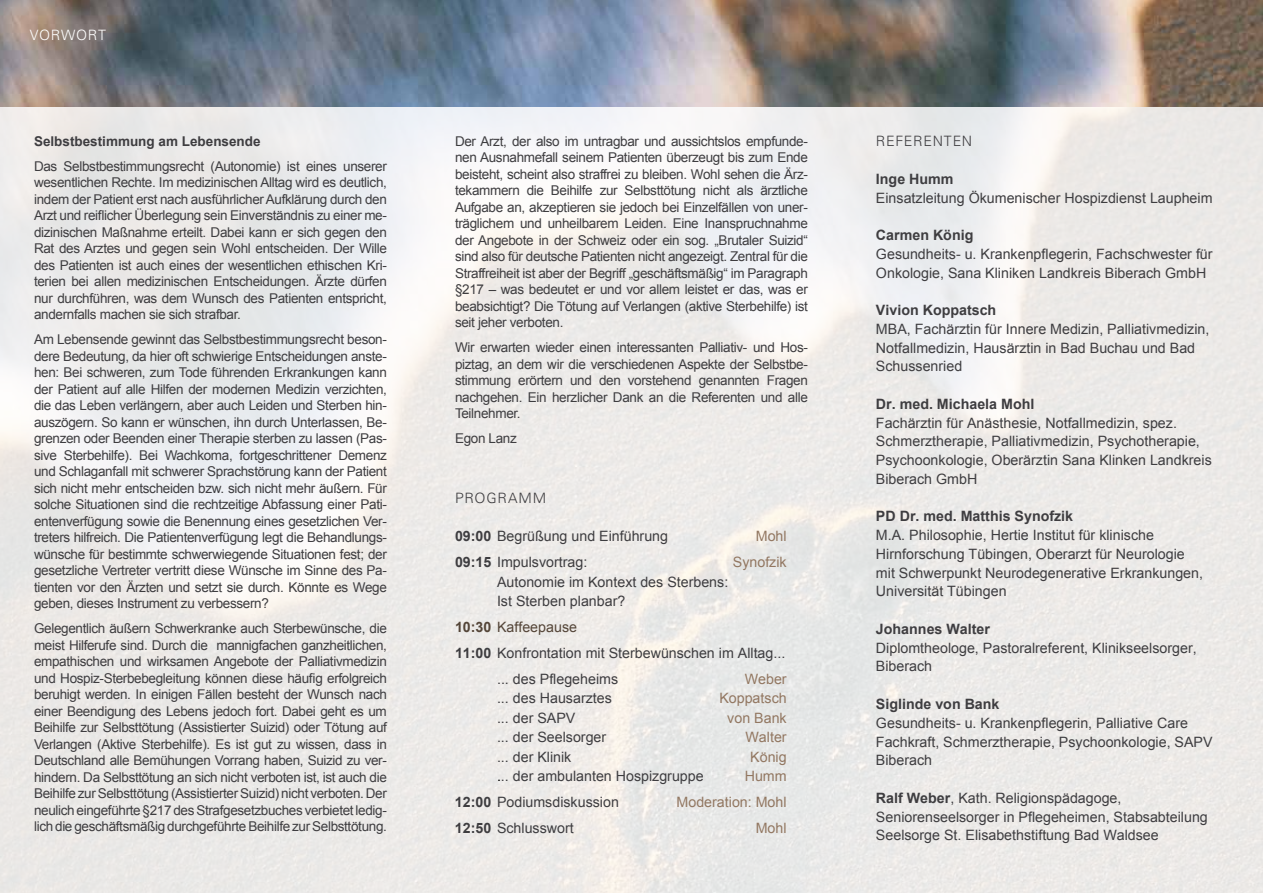
<style>
.page{position:relative;width:1263px;height:893px;background:#fff}
.page>*{position:absolute;margin:0;border:0;box-sizing:border-box;transform-origin:0 0}
.t1{font:14.25px/18.8px "Arial";color:#3e3d40}
.t2{font:700 14.25px "Arial";color:#3e3d40}
.t3{font:14.25px "Arial";color:#927761}
.t4{font:300 14.25px "Univers LT Std";letter-spacing:.05em;color:#3e3d40}
.t5{font:14.25px "Arial";color:#544538}
.t6{font:300 14.25px "Univers LT Std";letter-spacing:.05em;color:#fff}
.t7{font:13.5px/16.5px "Arial";letter-spacing:-.025em;color:#3e3d40;text-align:justify}
.t8{font:700 13.5px "Arial";color:#3e3d40}
.s1{font-weight:700}
.s2{color:#000}
</style>
<div class="page">
<img style="left:0;top:106px;width:1263px;height:787px">
<img style="left:0;top:0;width:1263px;height:106px">
<p class="t6" style="left:30px;top:26px;width:78px">VORWORT</p>
<p class="t8" style="left:34px;top:132px;width:228px">Selbstbestimmung am Lebensende</p>
<p class="t7" style="left:34px;top:158px;width:354px">Das Selbstbestimmungsrecht (Autonomie) ist eines unserer wesentlichen Rechte. Im medizinischen Alltag wird es deutlich, indem der Patient erst nach ausführlicher Aufklärung durch den Arzt und reiflicher Überlegung sein Einverständnis zu einer me&shy;dizinischen Maßnahme erteilt. Dabei kann er sich gegen den Rat des Arztes und gegen sein Wohl entscheiden. Der Wille des Patienten ist auch eines der wesentlichen ethischen Kri&shy;terien bei allen medizinischen Entscheidungen. Ärzte dürfen nur durchführen, was dem Wunsch des Patienten entspricht, andernfalls machen sie sich strafbar.</p>
<p class="t7" style="left:34px;top:332px;width:354px">Am Lebensende gewinnt das Selbstbestimmungsrecht beson&shy;dere Bedeutung, da hier oft schwierige Entscheidungen anste&shy;hen: Bei schweren, zum Tode führenden Erkrankungen kann der Patient auf alle Hilfen der modernen Medizin verzichten, die das Leben verlängern, aber auch Leiden und Sterben hin&shy;auszögern. So kann er wünschen, ihn durch Unterlassen, Be&shy;grenzen oder Beenden einer Therapie sterben zu lassen (Pas&shy;sive Sterbehilfe). Bei Wachkoma, fortgeschrittener Demenz und Schlaganfall mit schwerer Sprachstörung kann der Patient sich nicht mehr entscheiden bzw. sich nicht mehr äußern. Für solche Situationen sind die rechtzeitige Abfassung einer Pati&shy;entenverfügung sowie die Benennung eines gesetzlichen Ver&shy;treters hilfreich. Die Patientenverfügung legt die Behandlungs&shy;wünsche für bestimmte schwerwiegende Situationen fest; der gesetzliche Vertreter vertritt diese Wünsche im Sinne des Pa&shy;tienten vor den Ärzten und setzt sie durch. Könnte es Wege geben, dieses Instrument zu verbessern?</p>
<p class="t7" style="left:34px;top:620px;width:354px">Gelegentlich äußern Schwerkranke auch Sterbewünsche, die meist Hilferufe sind. Durch die mannigfachen ganzheitlichen, empathischen und wirksamen Angebote der Palliativmedizin und Hospiz-Sterbebegleitung können diese häufig erfolgreich beruhigt werden. In einigen Fällen besteht der Wunsch nach einer Beendigung des Lebens jedoch fort. Dabei geht es um Beihilfe zur Selbsttötung (Assistierter Suizid) oder Tötung auf Verlangen (Aktive Sterbehilfe). Es ist gut zu wissen, dass in Deutschland alle Bemühungen Vorrang haben, Suizid zu ver&shy;hindern. Da Selbsttötung an sich nicht verboten ist, ist auch die Beihilfe zur Selbsttötung (Assistierter Suizid) nicht verboten. Der neulich eingeführte §217 des Strafgesetzbuches verbietet ledig&shy;lich die geschäftsmäßig durchgeführte Beihilfe zur Selbsttötung.</p>
<p class="t7" style="left:455px;top:133px;width:354px">Der Arzt, der also im untragbar und aussichtslos empfunde&shy;nen Ausnahmefall seinem Patienten überzeugt bis zum Ende beisteht, scheint also straffrei zu bleiben. Wohl sehen die Ärz&shy;tekammern die Beihilfe zur Selbsttötung nicht als ärztliche Aufgabe an, akzeptieren sie jedoch bei Einzelfällen von uner&shy;träglichem und unheilbarem Leiden. Eine Inanspruchnahme der Angebote in der Schweiz oder ein sog. „Brutaler Suizid“ sind also für deutsche Patienten nicht angezeigt. Zentral für die Straffreiheit ist aber der Begriff „geschäftsmäßig“ im Paragraph §217 – was bedeutet er und vor allem leistet er das, was er beabsichtigt? Die Tötung auf Verlangen (aktive Sterbehilfe) ist seit jeher verboten.</p>
<p class="t7" style="left:455px;top:340px;width:354px">Wir erwarten wieder einen interessanten Palliativ- und Hos&shy;piztag, an dem wir die verschiedenen Aspekte der Selbstbe&shy;stimmung erörtern und den vorstehend genannten Fragen nachgehen. Ein herzlicher Dank an die Referenten und alle Teilnehmer.</p>
<p class="t7" style="left:455px;top:431px;width:63px">Egon Lanz</p>
<p class="t4" style="left:455px;top:489px;width:93px">PROGRAMM</p>
<p class="t1" style="left:455px;top:527px;width:215px"><span class="s1">09:00</span> Begrüßung und Einführung</p>
<p class="t3" style="left:756px;top:527px;width:32px">Mohl</p>
<p class="t1" style="left:455px;top:553px;width:134px"><span class="s1">09:15</span> Impulsvortrag:</p>
<p class="t3" style="left:733px;top:553px;width:55px">Synofzik</p>
<p class="t1" style="left:497px;top:572px;width:233px;line-height:19.5px">Autonomie im Kontext des Sterbens:<br>Ist Sterben planbar?</p>
<p class="t5" style="left:455px;top:618px;width:124px"><span class="s1">10:30</span> Kaffeepause</p>
<p class="t1" style="left:455px;top:644px;width:332px"><span class="s1">11:00</span> Konfrontation mit Sterbewünschen im Alltag...</p>
<p class="t1" style="left:497px;top:670px;width:123px">... des Pflegeheims</p>
<p class="t3" style="left:745px;top:669px;width:43px">Weber</p>
<p class="t1" style="left:497px;top:689px;width:116px">... des Hausarztes</p>
<p class="t3" style="left:719px;top:689px;width:69px">Koppatsch</p>
<p class="t1" style="left:497px;top:708px;width:80px">... der SAPV</p>
<p class="t3" style="left:727px;top:708px;width:61px">von Bank</p>
<p class="t1" style="left:497px;top:728px;width:111px">... der Seelsorger</p>
<p class="t3" style="left:745px;top:728px;width:43px">Walter</p>
<p class="t1" style="left:497px;top:747px;width:76px">... der Klinik</p>
<p class="t3" style="left:750px;top:747px;width:38px">König</p>
<p class="t1" style="left:497px;top:767px;width:208px"><span class="s2">.</span>.. der ambulanten Hospizgruppe</p>
<p class="t3" style="left:745px;top:767px;width:43px">Humm</p>
<p class="t1" style="left:455px;top:793px;width:165px"><span class="s1">12:00</span> Podiumsdiskussion</p>
<p class="t3" style="left:676px;top:793px;width:112px">Moderation: Mohl</p>
<p class="t1" style="left:455px;top:819px;width:120px"><span class="s1">12:50</span> Schlusswort</p>
<p class="t3" style="left:756px;top:819px;width:32px">Mohl</p>
<p class="t4" style="left:876px;top:133px;width:98px">REFERENTEN</p>
<p class="t2" style="left:876px;top:169px;width:79px">Inge Humm</p>
<p class="t1" style="left:876px;top:188px;width:338px">Einsatzleitung Ökumenischer Hospizdienst Laupheim</p>
<p class="t2" style="left:876px;top:226px;width:99px">Carmen König</p>
<p class="t1" style="left:876px;top:245px;width:338px">Gesundheits- u. Krankenpflegerin, Fachschwester für<br>Onkologie, Sana Kliniken Landkreis Biberach GmbH</p>
<p class="t2" style="left:876px;top:301px;width:122px">Vivion Koppatsch</p>
<p class="t1" style="left:876px;top:320px;width:335px">MBA, Fachärztin für Innere Medizin, Palliativmedizin,<br>Notfallmedizin, Hausärztin in Bad Buchau und Bad<br>Schussenried</p>
<p class="t2" style="left:876px;top:394px;width:160px">Dr. med. Michaela Mohl</p>
<p class="t1" style="left:876px;top:413px;width:337px">Fachärztin für Anästhesie, Notfallmedizin, spez.<br>Schmerztherapie, Palliativmedizin, Psychotherapie, Psychoonkologie, Oberärztin Sana Klinken Landkreis Biberach GmbH</p>
<p class="t2" style="left:876px;top:507px;width:199px">PD Dr. med. Matthis Synofzik</p>
<p class="t1" style="left:876px;top:526px;width:329px">M.A. Philosophie, Hertie Institut für klinische Hirnforschung Tübingen, Oberarzt für Neurologie mit Schwerpunkt Neurodegenerative Erkrankungen, Universität Tübingen</p>
<p class="t2" style="left:876px;top:619px;width:116px">Johannes Walter</p>
<p class="t1" style="left:876px;top:638px;width:322px">Diplomtheologe, Pastoralreferent, Klinikseelsorger,<br>Biberach</p>
<p class="t2" style="left:876px;top:694px;width:125px">Siglinde von Bank</p>
<p class="t1" style="left:876px;top:713px;width:338px">Gesundheits- u. Krankenpflegerin, Palliative Care<br>Fachkraft, Schmerztherapie, Psychoonkologie, SAPV<br>Biberach</p>
<p class="t1" style="left:876px;top:788px;width:333px"><span class="s1">Ralf Weber</span>, Kath. Religionspädagoge,<br>Seniorenseelsorger in Pflegeheimen, Stabsabteilung<br>Seelsorge St. Elisabethstiftung Bad Waldsee</p>
</div>
